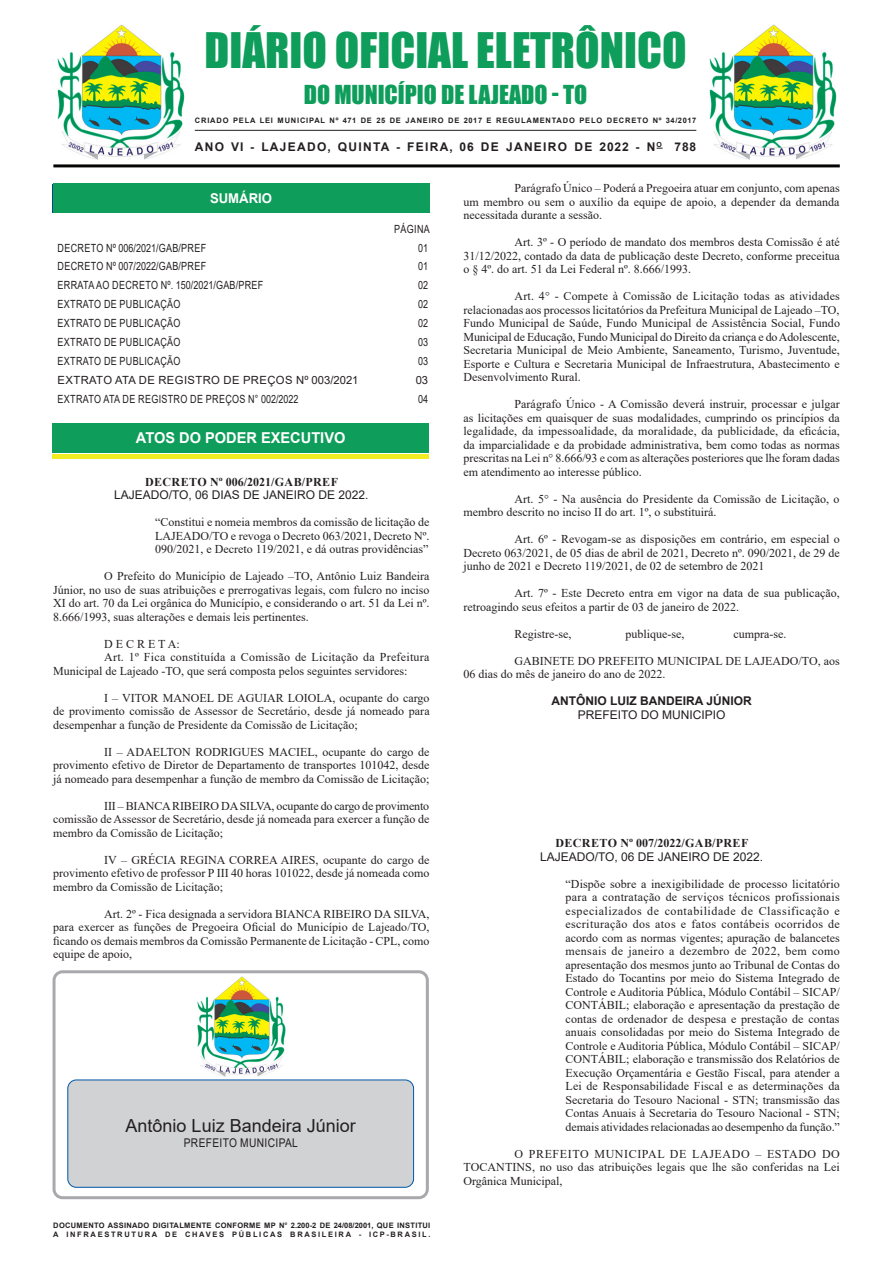
<style>
.page{position:relative;width:893px;height:1263px;background:#fff}
.page>*{position:absolute;margin:0;border:0;box-sizing:border-box;transform-origin:0 0}
.t1{font:45px "Impact";color:#0e9d5a}
.t2{font:24px "Impact";color:#0e9d5a}
.t3{font:18px "Arial";color:#231f20}
.Chancela{font:700 15px "Arial";color:#fff}
.Chancela-2{font:700 13.5px "Arial";color:#fff}
.CORPO_DE_TEXTO{font:12px/13.5px "Times New Roman";color:#231f20;text-align:justify}
.EMENTA{font:12px/13.5px "Times New Roman";letter-spacing:-.01em;color:#231f20;text-align:justify}
.CIDADE{font:12px "Arial";color:#231f20}
.TITULOS{font:700 12px "Times New Roman";letter-spacing:.035em;color:#231f20}
.NOME{font:700 12px "Arial";letter-spacing:.11em;color:#231f20}
.NOME-2{font:700 12px "Arial";color:#231f20}
.CARGO{font:12px "Arial";color:#231f20}
.CIDADE-2{font:12px "Arial";letter-spacing:.035em;color:#231f20;scale:.85 1}
.Sumario{font:11.25px "Arial";letter-spacing:.035em;color:#231f20;scale:.8 1}
.Sumario-2{font:11.25px "Arial";letter-spacing:.035em;color:#231f20}
.t4{font:700 7.5px "Arial";letter-spacing:.11em;color:#231f20}
.t5{font:700 7.5px "Arial";letter-spacing:.04em;color:#231f20}
.t6{font:700 7.5px "Arial";letter-spacing:.225em;color:#231f20}
</style>
<div class="page">
<hr style="left:53px;top:164px;width:787px;height:3px;background:#040503">
<hr style="left:195px;top:130px;width:501px;height:1px;background:#231f20">
<img style="left:709px;top:24px;width:127px;height:135px">
<div style="left:53px;top:184px;width:376px;height:29px;background:#0e9d5a"></div>
<img style="left:58px;top:24px;width:127px;height:135px">
<div style="left:53px;top:970px;width:376px;height:229px;border:3px solid #a8a9ad;border-radius:9px"></div>
<div style="left:68px;top:1080px;width:346px;height:107px;background:#d1d2d4;border-radius:9px"></div>
<div style="left:68px;top:1080px;width:346px;height:107px;border:1px solid #0057a8;border-radius:9px"></div>
<img style="left:197px;top:976px;width:88px;height:100px">
<div style="left:53px;top:454px;width:376px;height:5px;background:#f4ec23"></div>
<div style="left:53px;top:426px;width:376px;height:28px;background:#0e9d5a"></div>
<div style="left:53px;top:423px;width:376px;height:29px;background:#0e9d5a"></div>
<p class="t1" style="left:205px;top:16px;width:483px">DIÁRIO OFICIAL ELETRÔNICO</p>
<p class="t2" style="left:304px;top:76px;width:285px">DO MUNICÍPIO DE LAJEADO - TO</p>
<p class="t4" style="left:195px;top:115px;width:503px">CRIADO PELA LEI MUNICIPAL Nº 471 DE 25 DE JANEIRO DE 2017 E REGULAMENTADO PELO DECRETO Nº 34/2017</p>
<p class="NOME" style="left:195px;top:139px;width:503px">ANO VI - LAJEADO, QUINTA - FEIRA, 06 DE JANEIRO DE 2022 - N<sup>O</sup> 788</p>
<p class="Chancela-2" style="left:210px;top:189px;width:64px">SUMÁRIO</p>
<p class="Sumario" style="left:394px;top:221px;width:46px">PÁGINA</p>
<p class="Sumario" style="left:58px;top:240px;width:187px">DECRETO Nº 006/2021/GAB/PREF</p>
<p class="Sumario" style="left:418px;top:240px;width:14px">01</p>
<p class="Sumario" style="left:58px;top:259px;width:187px">DECRETO Nº 007/2022/GAB/PREF</p>
<p class="Sumario" style="left:418px;top:259px;width:14px">01</p>
<p class="Sumario" style="left:58px;top:278px;width:259px">ERRATA AO DECRETO Nº. 150/2021/GAB/PREF</p>
<p class="Sumario" style="left:418px;top:278px;width:14px">02</p>
<p class="Sumario" style="left:58px;top:297px;width:155px">EXTRATO DE PUBLICAÇÃO</p>
<p class="Sumario" style="left:418px;top:297px;width:14px">02</p>
<p class="Sumario" style="left:58px;top:315px;width:155px">EXTRATO DE PUBLICAÇÃO</p>
<p class="Sumario" style="left:418px;top:315px;width:14px">02</p>
<p class="Sumario" style="left:58px;top:334px;width:155px">EXTRATO DE PUBLICAÇÃO</p>
<p class="Sumario" style="left:418px;top:334px;width:14px">03</p>
<p class="Sumario" style="left:58px;top:353px;width:155px">EXTRATO DE PUBLICAÇÃO</p>
<p class="Sumario" style="left:418px;top:353px;width:14px">03</p>
<p class="Sumario-2" style="left:58px;top:372px;width:302px">EXTRATO ATA DE REGISTRO DE PREÇOS Nº 003/2021</p>
<p class="Sumario-2" style="left:416px;top:372px;width:14px">03</p>
<p class="Sumario" style="left:58px;top:391px;width:303px">EXTRATO ATA DE REGISTRO DE PREÇOS N° 002/2022</p>
<p class="Sumario" style="left:418px;top:391px;width:14px">04</p>
<p class="Chancela" style="left:136px;top:427px;width:211px">ATOS DO PODER EXECUTIVO</p>
<p class="TITULOS" style="left:145px;top:473px;width:194px">DECRETO Nº 006/2021/GAB/PREF</p>
<p class="CIDADE" style="left:114px;top:487px;width:256px">LAJEADO/TO, 06 DIAS DE JANEIRO DE 2022.</p>
<p class="EMENTA" style="left:155px;top:515px;width:276px">“Constitui e nomeia membros da comissão de licitação de LAJEADO/TO e revoga o Decreto 063/2021, Decreto Nº.<br>090/2021, e Decreto 119/2021, e dá outras providências”</p>
<p class="CORPO_DE_TEXTO" style="left:53px;top:569px;width:378px;text-indent:51px">O Prefeito do Município de Lajeado –TO, Antônio Luiz Bandeira Júnior, no uso de suas atribuições e prerrogativas legais, com fulcro no inciso XI do art. 70 da Lei orgânica do Município, e considerando o art. 51 da Lei nº.<br>8.666/1993, suas alterações e demais leis pertinentes.</p>
<p class="CORPO_DE_TEXTO" style="left:104px;top:636px;width:77px">D E C R E T A:</p>
<p class="CORPO_DE_TEXTO" style="left:53px;top:650px;width:378px;text-indent:51px">Art. 1º Fica constituída a Comissão de Licitação da Prefeitura<br>Municipal de Lajeado -TO, que será composta pelos seguintes servidores:</p>
<p class="CORPO_DE_TEXTO" style="left:53px;top:690px;width:378px;text-indent:51px">I – VITOR MANOEL DE AGUIAR LOIOLA, ocupante do cargo de provimento comissão de Assessor de Secretário, desde já nomeado para desempenhar a função de Presidente da Comissão de Licitação;</p>
<p class="CORPO_DE_TEXTO" style="left:53px;top:744px;width:378px;text-indent:51px">II – ADAELTON RODRIGUES MACIEL, ocupante do cargo de provimento efetivo de Diretor de Departamento de transportes 101042, desde já nomeado para desempenhar a função de membro da Comissão de Licitação;</p>
<p class="CORPO_DE_TEXTO" style="left:53px;top:798px;width:378px;text-indent:51px">III – BIANCA RIBEIRO DA SILVA, ocupante do cargo de provimento comissão de Assessor de Secretário, desde já nomeada para exercer a função de membro da Comissão de Licitação;</p>
<p class="CORPO_DE_TEXTO" style="left:53px;top:852px;width:378px;text-indent:51px">IV – GRÉCIA REGINA CORREA AIRES, ocupante do cargo de provimento efetivo de professor P III 40 horas 101022, desde já nomeada como membro da Comissão de Licitação;</p>
<p class="CORPO_DE_TEXTO" style="left:53px;top:906px;width:378px;text-indent:51px">Art. 2º - Fica designada a servidora BIANCA RIBEIRO DA SILVA, para exercer as funções de Pregoeira Oficial do Município de Lajeado/TO, ficando os demais membros da Comissão Permanente de Licitação - CPL, como equipe de apoio,</p>
<p class="t3" style="left:126px;top:1113px;width:232px">Antônio Luiz Bandeira Júnior</p>
<p class="CIDADE-2" style="left:184px;top:1135px;width:136px">PREFEITO MUNICIPAL</p>
<p class="t5" style="left:53px;top:1220px;width:379px">DOCUMENTO ASSINADO DIGITALMENTE CONFORME MP N° 2.200-2 DE 24/08/2001, QUE INSTITUI</p>
<p class="t6" style="left:53px;top:1229px;width:379px">A INFRAESTRUTURA DE CHAVES PÚBLICAS BRASILEIRA - ICP-BRASIL.</p>
<p class="CORPO_DE_TEXTO" style="left:463px;top:181px;width:378px;text-indent:51px">Parágrafo Único – Poderá a Pregoeira atuar em conjunto, com apenas um membro ou sem o auxílio da equipe de apoio, a depender da demanda necessitada durante a sessão.</p>
<p class="CORPO_DE_TEXTO" style="left:463px;top:235px;width:378px;text-indent:51px">Art. 3º - O período de mandato dos membros desta Comissão é até 31/12/2022, contado da data de publicação deste Decreto, conforme preceitua o § 4º. do art. 51 da Lei Federal nº. 8.666/1993.</p>
<p class="CORPO_DE_TEXTO" style="left:463px;top:289px;width:378px;text-indent:51px">Art. 4° - Compete à Comissão de Licitação todas as atividades relacionadas aos processos licitatórios da Prefeitura Municipal de Lajeado –TO, Fundo Municipal de Saúde, Fundo Municipal de Assistência Social, Fundo Municipal de Educação, Fundo Municipal do Direito da criança e do Adolescente, Secretaria Municipal de Meio Ambiente, Saneamento, Turismo, Juventude, Esporte e Cultura e Secretaria Municipal de Infraestrutura, Abastecimento e Desenvolvimento Rural.</p>
<p class="CORPO_DE_TEXTO" style="left:463px;top:397px;width:378px;text-indent:51px">Parágrafo Único - A Comissão deverá instruir, processar e julgar as licitações em quaisquer de suas modalidades, cumprindo os princípios da legalidade, da impessoalidade, da moralidade, da publicidade, da eficácia, da imparcialidade e da probidade administrativa, bem como todas as normas prescritas na Lei n° 8.666/93 e com as alterações posteriores que lhe foram dadas em atendimento ao interesse público.</p>
<p class="CORPO_DE_TEXTO" style="left:463px;top:491px;width:378px;text-indent:51px">Art. 5° - Na ausência do Presidente da Comissão de Licitação, o membro descrito no inciso II do art. 1º, o substituirá.</p>
<p class="CORPO_DE_TEXTO" style="left:463px;top:532px;width:378px;text-indent:51px">Art. 6º - Revogam-se as disposições em contrário, em especial o Decreto 063/2021, de 05 dias de abril de 2021, Decreto nº. 090/2021, de 29 de junho de 2021 e Decreto 119/2021, de 02 de setembro de 2021</p>
<p class="CORPO_DE_TEXTO" style="left:463px;top:586px;width:378px;text-indent:51px">Art. 7º - Este Decreto entra em vigor na data de sua publicação, retroagindo seus efeitos a partir de 03 de janeiro de 2022.</p>
<p class="CORPO_DE_TEXTO" style="left:514px;top:626px;width:58px">Registre-se,</p>
<p class="CORPO_DE_TEXTO" style="left:625px;top:626px;width:60px">publique-se,</p>
<p class="CORPO_DE_TEXTO" style="left:733px;top:626px;width:54px">cumpra-se.</p>
<p class="CORPO_DE_TEXTO" style="left:463px;top:653px;width:378px;text-indent:51px">GABINETE DO PREFEITO MUNICIPAL DE LAJEADO/TO, aos<br>06 dias do mês de janeiro do ano de 2022.</p>
<p class="NOME-2" style="left:551px;top:692px;width:202px">ANTÔNIO LUIZ BANDEIRA JÚNIOR</p>
<p class="CARGO" style="left:578px;top:706px;width:149px">PREFEITO DO MUNICIPIO</p>
<p class="TITULOS" style="left:555px;top:834px;width:194px">DECRETO Nº 007/2022/GAB/PREF</p>
<p class="CIDADE" style="left:540px;top:848px;width:225px">LAJEADO/TO, 06 DE JANEIRO DE 2022.</p>
<p class="EMENTA" style="left:566px;top:876px;width:276px">“Dispõe sobre a inexigibilidade de processo licitatório para a contratação de serviços técnicos profissionais especializados de contabilidade de Classificação e escrituração dos atos e fatos contábeis ocorridos de acordo com as normas vigentes; apuração de balancetes mensais de janeiro a dezembro de 2022, bem como apresentação dos mesmos junto ao Tribunal de Contas do Estado do Tocantins por meio do Sistema Integrado de Controle e Auditoria Pública, Módulo Contábil – SICAP/ CONTÁBIL; elaboração e apresentação da prestação de contas de ordenador de despesa e prestação de contas anuais consolidadas por meio do Sistema Integrado de Controle e Auditoria Pública, Módulo Contábil – SICAP/ CONTÁBIL; elaboração e transmissão dos Relatórios de Execução Orçamentária e Gestão Fiscal, para atender a Lei de Responsabilidade Fiscal e as determinações da Secretaria do Tesouro Nacional - STN; transmissão das Contas Anuais à Secretaria do Tesouro Nacional - STN; demais atividades relacionadas ao desempenho da função.”</p>
<p class="CORPO_DE_TEXTO" style="left:463px;top:1146px;width:378px;text-indent:51px">O PREFEITO MUNICIPAL DE LAJEADO – ESTADO DO TOCANTINS, no uso das atribuições legais que lhe são conferidas na Lei Orgânica Municipal,</p>
</div>
